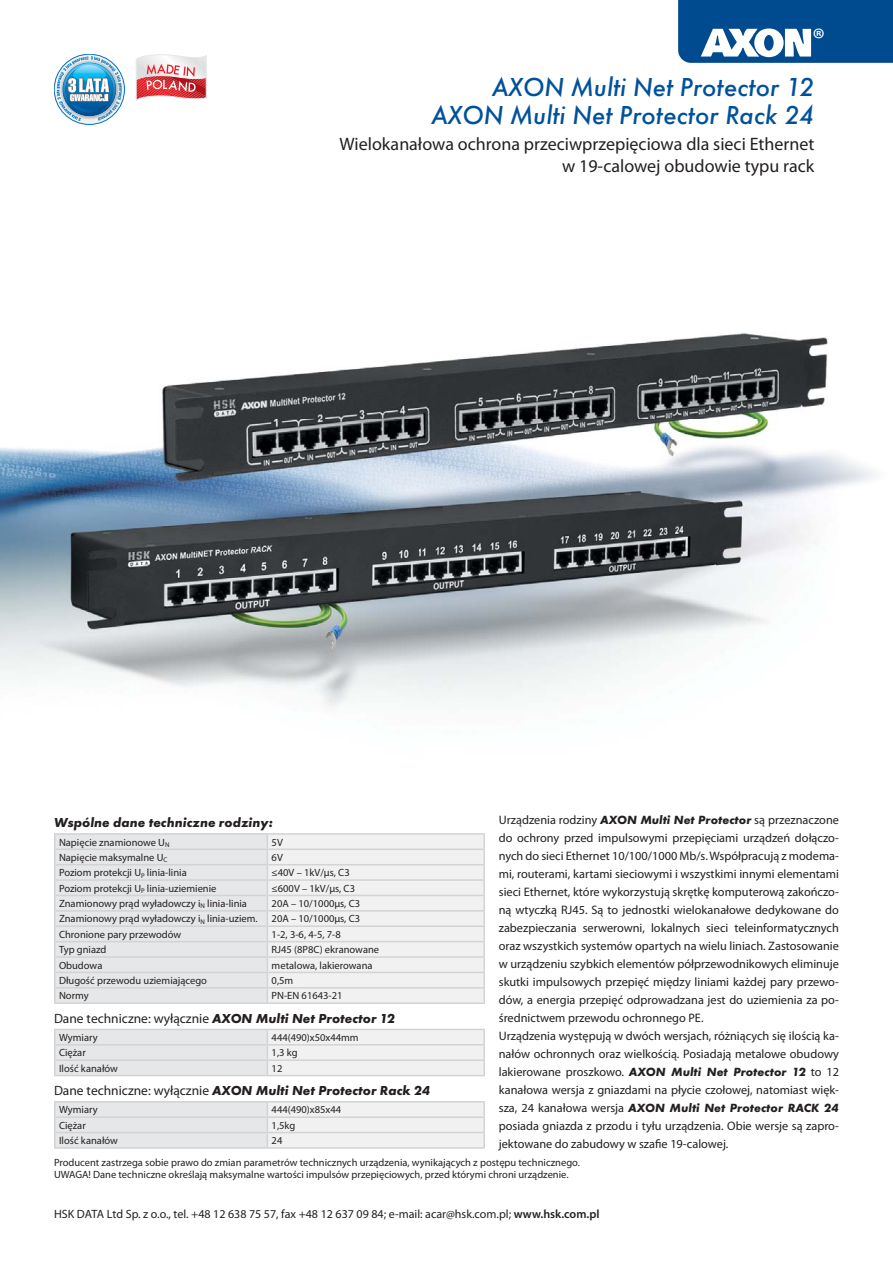
<style>
.page{position:relative;width:893px;height:1263px;background:#fff}
.page>*{position:absolute;margin:0;border:0;box-sizing:border-box;transform-origin:0 0}
.t1{font:30px "Myriad Pro";color:#fff}
.t2{font:italic 500 27px/28.5px "Futura TEE";color:#00519c;text-align:right}
.t3{font:18px/21.6px "Myriad Pro";color:#231f20;text-align:right}
.t4{font:italic 700 13.5px "Futura TEE";color:#231f20}
.t5{font:13.5px "Myriad Pro";color:#231f20}
.t6{font:12.3px/18px "Myriad Pro";color:#231f20}
.t7{font:italic 700 12.3px "Futura TEE";color:#231f20}
.t8{font:12px "Myriad Pro";color:#231f20}
.t9{font:10.5px/12.6px "Myriad Pro";color:#231f20}
.s1{font-family:"Futura TEE";font-weight:700;font-style:italic}
.s2{font-family:"Myriad Pro";font-weight:400;font-style:normal}
.s3{font-weight:600}
</style>
<div class="page">
<img style="left:17px;top:75px;width:859px;height:1002px">
<img style="left:0;top:447px;width:17px;height:233px">
<svg style="left:678px;top:0;width:215px;height:63px;background:#2a68a1"></svg>
<svg style="left:135px;top:54px;width:72px;height:48px"></svg>
<svg style="left:57px;top:54px;width:65px;height:72px"></svg>
<hr style="left:54px;top:833px;width:213px;height:2px;background:#d1d3d4">
<hr style="left:267px;top:833px;width:218px;height:2px;background:#d1d3d4">
<svg style="left:54px;top:834px;width:431px;height:168px"></svg>
<hr style="left:54px;top:1002px;width:431px;height:2px;background:#d1d3d4">
<svg style="left:54px;top:1029px;width:431px;height:46px"></svg>
<hr style="left:54px;top:1075px;width:431px;height:1px;background:#d1d3d4">
<hr style="left:54px;top:1101px;width:213px;height:1px;background:#d1d3d4">
<hr style="left:267px;top:1101px;width:218px;height:1px;background:#d1d3d4">
<svg style="left:54px;top:1102px;width:431px;height:45px"></svg>
<hr style="left:54px;top:1147px;width:431px;height:2px;background:#d1d3d4">
<h1 class="t1" style="left:813px;top:28px;width:14px">®</h1>
<h2 class="t2" style="left:431px;top:74px;width:385px">AXON Multi Net Protector 12<br>AXON Multi Net Protector Rack 24</h2>
<h3 class="t3" style="left:340px;top:135px;width:476px">Wielokanałowa ochrona przeciwprzepięciowa dla sieci Ethernet w 19-calowej obudowie typu rack</h3>
<p class="t4" style="left:54px;top:817px;width:220px">Wspólne dane techniczne rodziny:</p>
<p class="t9" style="left:59px;top:837px;width:112px">Napięcie znamionowe U<sub>N</sub></p>
<p class="t9" style="left:272px;top:837px;width:13px">5V</p>
<p class="t9" style="left:59px;top:852px;width:110px">Napięcie maksymalne U<sub>C</sub></p>
<p class="t9" style="left:272px;top:852px;width:13px">6V</p>
<p class="t9" style="left:59px;top:867px;width:129px">Poziom protekcji U<sub>P</sub> linia-linia</p>
<p class="t9" style="left:272px;top:867px;width:80px">≤40V – 1kV/μs, C3</p>
<p class="t9" style="left:59px;top:883px;width:159px">Poziom protekcji U<sub>P</sub> linia-uziemienie</p>
<p class="t9" style="left:272px;top:883px;width:85px">≤600V – 1kV/μs, C3</p>
<p class="t9" style="left:59px;top:898px;width:189px">Znamionowy prąd wyładowczy i<sub>N</sub> linia-linia</p>
<p class="t9" style="left:272px;top:898px;width:90px">20A – 10/1000μs, C3</p>
<p class="t9" style="left:59px;top:914px;width:200px">Znamionowy prąd wyładowczy i<sub>N</sub> linia-uziem.</p>
<p class="t9" style="left:272px;top:914px;width:90px">20A – 10/1000μs, C3</p>
<p class="t9" style="left:59px;top:929px;width:124px">Chronione pary przewodów</p>
<p class="t9" style="left:272px;top:929px;width:71px">1-2, 3-6, 4-5, 7-8</p>
<p class="t9" style="left:59px;top:944px;width:49px">Typ gniazd</p>
<p class="t9" style="left:272px;top:944px;width:109px">RJ45 (8P8C) ekranowane</p>
<p class="t9" style="left:59px;top:960px;width:45px">Obudowa</p>
<p class="t9" style="left:272px;top:960px;width:102px">metalowa, lakierowana</p>
<p class="t9" style="left:59px;top:975px;width:149px">Długość przewodu uziemiającego</p>
<p class="t9" style="left:272px;top:975px;width:23px">0,5m</p>
<p class="t9" style="left:59px;top:991px;width:31px">Normy</p>
<p class="t9" style="left:272px;top:991px;width:72px">PN-EN 61643-21</p>
<p class="t5" style="left:54px;top:1013px;width:343px">Dane techniczne: wyłącznie <span class="s1">AXON Multi Net Protector 12</span></p>
<p class="t9" style="left:59px;top:1032px;width:40px">Wymiary</p>
<p class="t9" style="left:272px;top:1032px;width:89px">444(490)x50x44mm</p>
<p class="t9" style="left:59px;top:1048px;width:28px">Ciężar</p>
<p class="t9" style="left:272px;top:1048px;width:27px">1,3 kg</p>
<p class="t9" style="left:59px;top:1063px;width:60px">Ilość kanałów</p>
<p class="t9" style="left:272px;top:1063px;width:12px">12</p>
<p class="t4" style="left:54px;top:1085px;width:378px"><span class="s2">Dane techniczne: wyłącznie</span> AXON Multi Net Protector Rack 24</p>
<p class="t9" style="left:59px;top:1105px;width:40px">Wymiary</p>
<p class="t9" style="left:272px;top:1105px;width:71px">444(490)x85x44</p>
<p class="t9" style="left:59px;top:1120px;width:28px">Ciężar</p>
<p class="t9" style="left:272px;top:1120px;width:25px">1,5kg</p>
<p class="t9" style="left:59px;top:1135px;width:60px">Ilość kanałów</p>
<p class="t9" style="left:272px;top:1135px;width:12px">24</p>
<p class="t6" style="left:499px;top:812px;width:342px">Urządzenia rodziny <span class="s1">AXON Multi Net Protector</span> są przeznaczone do ochrony przed impulsowymi przepięciami urządzeń dołączo&shy;nych do sieci Ethernet 10/100/1000 Mb/s. Współpracują z modema&shy;mi, routerami, kartami sieciowymi i wszystkimi innymi elementami sieci Ethernet, które wykorzystują skrętkę komputerową zakończo&shy;ną wtyczką RJ45. Są to jednostki wielokanałowe dedykowane do zabezpieczania serwerowni, lokalnych sieci teleinformatycznych oraz wszystkich systemów opartych na wielu liniach. Zastosowanie w urządzeniu szybkich elementów półprzewodnikowych eliminuje skutki impulsowych przepięć między liniami każdej pary przewo&shy;dów, a energia przepięć odprowadzana jest do uziemienia za po&shy;średnictwem przewodu ochronnego PE.<br>Urządzenia występują w dwóch wersjach, różniących się ilością ka&shy;nałów ochronnych oraz wielkością. Posiadają metalowe obudowy lakierowane proszkowo. <span class="s1">AXON Multi Net Protector 12</span> to 12 kanałowa wersja z gniazdami na płycie czołowej, natomiast więk-</p>
<p class="t7" style="left:499px;top:1103px;width:342px"><span class="s2">sza, 24 kanałowa wersja</span> AXON Multi Net Protector RACK 24</p>
<p class="t6" style="left:499px;top:1118px;width:342px">posiada gniazda z przodu i tyłu urządzenia. Obie wersje są zapro&shy;jektowane do zabudowy w szafie 19-calowej.</p>
<p class="t9" style="left:54px;top:1157px;width:527px">Producent zastrzega sobie prawo do zmian parametrów technicznych urządzenia, wynikających z postępu technicznego.<br>UWAGA! Dane techniczne określają maksymalne wartości impulsów przepięciowych, przed którymi chroni urządzenie.</p>
<p class="t8" style="left:54px;top:1209px;width:547px">HSK DATA Ltd Sp. z o.o., tel. +48 12 638 75 57, fax +48 12 637 09 84; e-mail: acar@hsk.com.pl; <span class="s3">www.hsk.com.pl</span></p>
</div>
